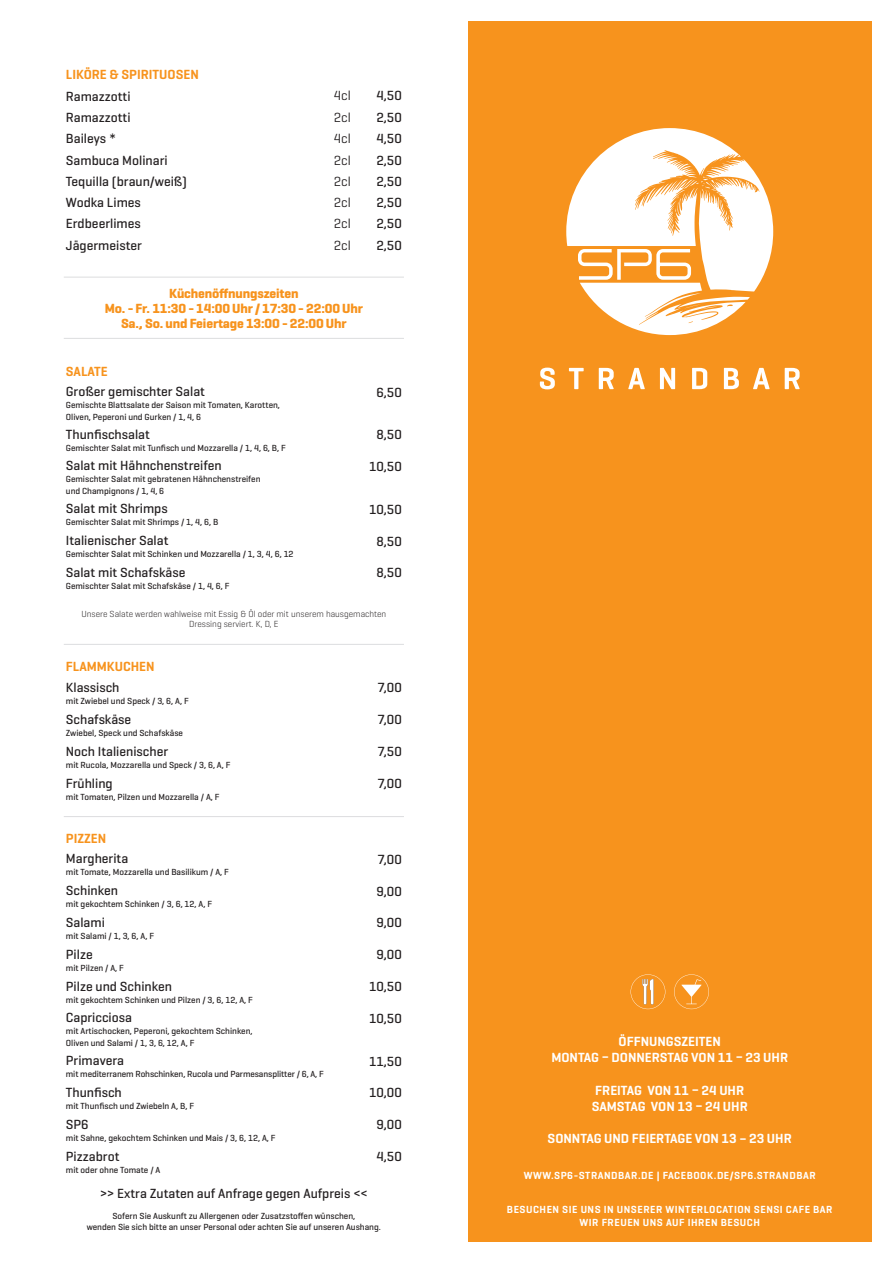
<style>
.page{position:relative;width:893px;height:1263px;background:#fff}
.page>*{position:absolute;margin:0;border:0;box-sizing:border-box;transform-origin:0 0}
.t1{font:500 13.5px "Geogrotesque";color:#231f20}
.t2{font:600 13.5px "Geogrotesque";color:#fff}
.t3{font:700 13.5px "Geogrotesque";letter-spacing:-.01em;color:#f7931d}
.t4{font:600 13.5px "Geogrotesque";color:#f7931d}
.t5{font:13.5px "Geogrotesque";color:#231f20}
.t6{font:600 10.5px "Geogrotesque";letter-spacing:.05em;color:#fff}
.t7{font:500 9px/12px "Geogrotesque";color:#231f20}
.t8{font:300 9px "Geogrotesque";color:#231f20}
</style>
<div class="page">
<div style="left:468px;top:21px;width:404px;height:1221px;background:#f7931d"></div>
<svg style="left:540px;top:368px;width:15px;height:21px"></svg>
<svg style="left:569px;top:368px;width:15px;height:21px"></svg>
<svg style="left:599px;top:368px;width:15px;height:21px"></svg>
<svg style="left:628px;top:368px;width:17px;height:21px"></svg>
<svg style="left:660px;top:368px;width:15px;height:21px"></svg>
<svg style="left:692px;top:368px;width:15px;height:21px"></svg>
<svg style="left:724px;top:368px;width:15px;height:21px"></svg>
<svg style="left:753px;top:368px;width:17px;height:21px"></svg>
<svg style="left:785px;top:368px;width:15px;height:21px"></svg>
<svg style="left:566px;top:128px;width:207px;height:207px"></svg>
<svg style="left:631px;top:974px;width:34px;height:35px"></svg>
<svg style="left:674px;top:974px;width:35px;height:35px"></svg>
<hr style="left:64px;top:816px;width:340px;height:1px;background:#dcdddf">
<hr style="left:64px;top:338px;width:340px;height:1px;background:#dcdddf">
<hr style="left:64px;top:277px;width:340px;height:1px;background:#dcdddf">
<hr style="left:64px;top:644px;width:340px;height:1px;background:#dcdddf">
<p class="t4" style="left:66px;top:66px;width:134px">LIKÖRE &amp; SPIRITUOSEN</p>
<p class="t1" style="left:66px;top:88px;width:66px">Ramazzotti</p>
<p class="t5" style="left:334px;top:87px;width:18px">4cl</p>
<p class="t1" style="left:376px;top:87px;width:27px">4,50</p>
<p class="t1" style="left:66px;top:109px;width:66px">Ramazzotti</p>
<p class="t5" style="left:334px;top:109px;width:18px">2cl</p>
<p class="t1" style="left:376px;top:109px;width:27px">2,50</p>
<p class="t1" style="left:66px;top:130px;width:52px">Baileys *</p>
<p class="t5" style="left:334px;top:130px;width:18px">4cl</p>
<p class="t1" style="left:376px;top:130px;width:27px">4,50</p>
<p class="t1" style="left:66px;top:151px;width:103px">Sambuca Molinari</p>
<p class="t5" style="left:334px;top:151px;width:18px">2cl</p>
<p class="t1" style="left:376px;top:151px;width:27px">2,50</p>
<p class="t1" style="left:66px;top:173px;width:123px">Tequilla (braun/weiß)</p>
<p class="t5" style="left:334px;top:173px;width:18px">2cl</p>
<p class="t1" style="left:376px;top:173px;width:27px">2,50</p>
<p class="t1" style="left:66px;top:194px;width:77px">Wodka Limes</p>
<p class="t5" style="left:334px;top:194px;width:18px">2cl</p>
<p class="t1" style="left:376px;top:194px;width:27px">2,50</p>
<p class="t1" style="left:66px;top:215px;width:76px">Erdbeerlimes</p>
<p class="t5" style="left:334px;top:215px;width:18px">2cl</p>
<p class="t1" style="left:376px;top:215px;width:27px">2,50</p>
<p class="t1" style="left:66px;top:237px;width:77px">Jägermeister</p>
<p class="t5" style="left:334px;top:237px;width:18px">2cl</p>
<p class="t1" style="left:376px;top:237px;width:27px">2,50</p>
<p class="t3" style="left:169px;top:285px;width:131px">Küchenöffnungszeiten</p>
<p class="t3" style="left:105px;top:300px;width:260px">Mo. - Fr. 11:30 - 14:00 Uhr / 17:30 - 22:00 Uhr</p>
<p class="t3" style="left:121px;top:315px;width:227px">Sa., So. und Feiertage 13:00 - 22:00 Uhr</p>
<p class="t4" style="left:66px;top:363px;width:43px">SALATE</p>
<p class="t1" style="left:66px;top:383px;width:141px">Großer gemischter Salat</p>
<p class="t7" style="left:66px;top:398px;width:216px">Gemischte Blattsalate der Saison mit Tomaten, Karotten,<br>Oliven, Peperoni und Gurken / 1, 4, 6</p>
<p class="t1" style="left:66px;top:426px;width:86px">Thunfischsalat</p>
<p class="t7" style="left:66px;top:442px;width:222px">Gemischter Salat mit Tunfisch und Mozzarella / 1, 4, 6, B, F</p>
<p class="t1" style="left:376px;top:384px;width:27px">6,50</p>
<p class="t1" style="left:376px;top:426px;width:27px">8,50</p>
<p class="t1" style="left:66px;top:457px;width:157px">Salat mit Hähnchenstreifen</p>
<p class="t7" style="left:66px;top:473px;width:196px">Gemischter Salat mit gebratenen Hähnchenstreifen</p>
<p class="t7" style="left:66px;top:485px;width:100px">und Champignons / 1, 4, 6</p>
<p class="t1" style="left:369px;top:458px;width:34px">10,50</p>
<p class="t1" style="left:66px;top:500px;width:103px">Salat mit Shrimps</p>
<p class="t7" style="left:66px;top:516px;width:154px">Gemischter Salat mit Shrimps / 1, 4, 6, B</p>
<p class="t1" style="left:369px;top:501px;width:34px">10,50</p>
<p class="t1" style="left:66px;top:532px;width:104px">Italienischer Salat</p>
<p class="t7" style="left:66px;top:548px;width:229px">Gemischter Salat mit Schinken und Mozzarella / 1, 3, 4, 6, 12</p>
<p class="t1" style="left:376px;top:532px;width:27px">8,50</p>
<p class="t1" style="left:66px;top:564px;width:121px">Salat mit Schafskäse</p>
<p class="t7" style="left:66px;top:580px;width:165px">Gemischter Salat mit Schafskäse / 1, 4, 6, F</p>
<p class="t1" style="left:376px;top:564px;width:27px">8,50</p>
<p class="t8" style="left:81px;top:608px;width:306px">Unsere Salate werden wahlweise mit Essig &amp; Öl oder mit unserem hausgemachten</p>
<p class="t8" style="left:189px;top:619px;width:91px">Dressing serviert. K, D, E</p>
<p class="t4" style="left:66px;top:658px;width:90px">FLAMMKUCHEN</p>
<p class="t1" style="left:66px;top:679px;width:55px">Klassisch</p>
<p class="t7" style="left:66px;top:695px;width:124px">mit Zwiebel und Speck / 3, 6, A, F</p>
<p class="t1" style="left:378px;top:679px;width:26px">7,00</p>
<p class="t1" style="left:66px;top:711px;width:67px">Schafskäse</p>
<p class="t7" style="left:66px;top:727px;width:119px">Zwiebel, Speck und Schafskäse</p>
<p class="t1" style="left:378px;top:711px;width:26px">7,00</p>
<p class="t1" style="left:66px;top:743px;width:104px">Noch Italienischer</p>
<p class="t7" style="left:66px;top:758px;width:166px">mit Rucola, Mozzarella und Speck / 3, 6, A, F</p>
<p class="t1" style="left:378px;top:743px;width:26px">7,50</p>
<p class="t1" style="left:66px;top:775px;width:48px">Frühling</p>
<p class="t7" style="left:66px;top:790px;width:155px">mit Tomaten, Pilzen und Mozzarella / A, F</p>
<p class="t1" style="left:378px;top:775px;width:26px">7,00</p>
<p class="t4" style="left:66px;top:830px;width:42px">PIZZEN</p>
<p class="t1" style="left:66px;top:850px;width:64px">Margherita</p>
<p class="t7" style="left:66px;top:866px;width:165px">mit Tomate, Mozzarella und Basilikum / A, F</p>
<p class="t1" style="left:378px;top:850px;width:26px">7,00</p>
<p class="t1" style="left:66px;top:882px;width:54px">Schinken</p>
<p class="t7" style="left:66px;top:898px;width:148px">mit gekochtem Schinken / 3, 6, 12, A, F</p>
<p class="t1" style="left:376px;top:882px;width:27px">9,00</p>
<p class="t1" style="left:66px;top:914px;width:41px">Salami</p>
<p class="t7" style="left:66px;top:930px;width:90px">mit Salami / 1, 3, 6, A, F</p>
<p class="t1" style="left:376px;top:914px;width:27px">9,00</p>
<p class="t1" style="left:66px;top:946px;width:28px">Pilze</p>
<p class="t7" style="left:66px;top:962px;width:60px">mit Pilzen / A, F</p>
<p class="t1" style="left:376px;top:946px;width:27px">9,00</p>
<p class="t1" style="left:66px;top:978px;width:108px">Pilze und Schinken</p>
<p class="t7" style="left:66px;top:994px;width:189px">mit gekochtem Schinken und Pilzen / 3, 6, 12, A, F</p>
<p class="t1" style="left:369px;top:978px;width:34px">10,50</p>
<p class="t1" style="left:66px;top:1009px;width:68px">Capricciosa</p>
<p class="t7" style="left:66px;top:1025px;width:188px">mit Artischocken, Peperoni, gekochtem Schinken,</p>
<p class="t7" style="left:66px;top:1037px;width:130px">Oliven und Salami / 1, 3, 6, 12, A, F</p>
<p class="t1" style="left:369px;top:1010px;width:34px">10,50</p>
<p class="t1" style="left:66px;top:1052px;width:60px">Primavera</p>
<p class="t7" style="left:66px;top:1068px;width:259px">mit mediterranem Rohschinken, Rucola und Parmesansplitter / 6, A, F</p>
<p class="t1" style="left:369px;top:1052px;width:34px">11,50</p>
<p class="t1" style="left:66px;top:1084px;width:57px">Thunfisch</p>
<p class="t7" style="left:66px;top:1100px;width:130px">mit Thunfisch und Zwiebeln A, B, F</p>
<p class="t1" style="left:369px;top:1084px;width:34px">10,00</p>
<p class="t1" style="left:66px;top:1116px;width:24px">SP6</p>
<p class="t7" style="left:66px;top:1132px;width:211px">mit Sahne, gekochtem Schinken und Mais / 3, 6, 12, A, F</p>
<p class="t1" style="left:376px;top:1116px;width:27px">9,00</p>
<p class="t1" style="left:66px;top:1148px;width:55px">Pizzabrot</p>
<p class="t7" style="left:66px;top:1164px;width:96px">mit oder ohne Tomate / A</p>
<p class="t1" style="left:376px;top:1148px;width:27px">4,50</p>
<p class="t1" style="left:100px;top:1185px;width:269px">&gt;&gt; Extra Zutaten auf Anfrage gegen Aufpreis &lt;&lt;</p>
<p class="t7" style="left:112px;top:1209px;width:244px">Sofern Sie Auskunft zu Allergenen oder Zusatzstoffen wünschen,</p>
<p class="t7" style="left:87px;top:1220px;width:296px">wenden Sie sich bitte an unser Personal oder achten Sie auf unseren Aushang.</p>
<p class="t2" style="left:619px;top:1033px;width:104px">ÖFFNUNGSZEITEN</p>
<p class="t2" style="left:551px;top:1049px;width:238px">MONTAG – DONNERSTAG VON 11 – 23 UHR</p>
<p class="t2" style="left:595px;top:1082px;width:150px">FREITAG VON 11 – 24 UHR</p>
<p class="t2" style="left:592px;top:1098px;width:158px">SAMSTAG VON 13 – 24 UHR</p>
<p class="t2" style="left:548px;top:1130px;width:246px">SONNTAG UND FEIERTAGE VON 13 – 23 UHR</p>
<p class="t6" style="left:524px;top:1169px;width:293px">WWW.SP6-STRANDBAR.DE | FACEBOOK.DE/SP6.STRANDBAR</p>
<p class="t6" style="left:507px;top:1203px;width:327px">BESUCHEN SIE UNS IN UNSERER WINTERLOCATION SENSI CAFE BAR</p>
<p class="t6" style="left:580px;top:1216px;width:182px">WIR FREUEN UNS AUF IHREN BESUCH</p>
</div>
